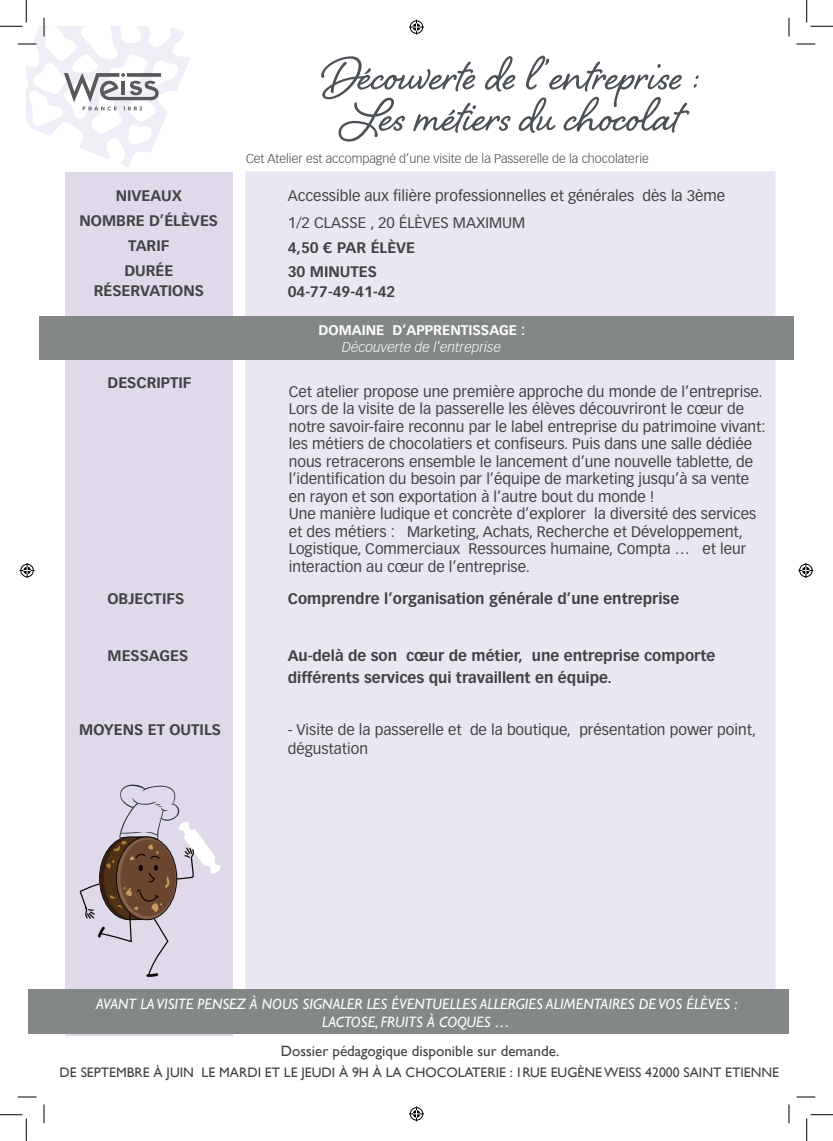
<style>
.page{position:relative;width:833px;height:1141px;background:#fff}
.page>*{position:absolute;margin:0;border:0;box-sizing:border-box;transform-origin:0 0}
.t1{font:60px "Shelby";color:#4b5157}
.t2{font:15px/17.5px "Vectora LT Std";color:#414243}
.t3{font:700 15px/25px "Vectora LT Std";color:#414243}
.t4{font:italic 15px/18px "Gill Sans";color:#fff;text-align:center}
.t5{font:15px "Gill Sans";color:#414243}
.t6{font:13.75px "Gill Sans";color:#414243}
.t7{font:italic 300 13.75px "Vectora LH46";color:#fff}
.t8{font:700 13.75px "Vectora LT Std";color:#fff}
.t9{font:300 12.5px "Vectora LH45";color:#414243}
</style>
<div class="page">
<div style="left:65px;top:172px;width:168px;height:863px;background:#dfd9ea"></div>
<div style="left:245px;top:171px;width:530px;height:861px;background:#ebe7f2"></div>
<div style="left:28px;top:988px;width:760px;height:45px;background:#838788"></div>
<div style="left:39px;top:315px;width:754px;height:44px;background:#838788"></div>
<svg style="left:79px;top:784px;width:142px;height:193px"></svg>
<svg style="left:796px;top:43px;width:18px;height:2px"></svg>
<svg style="left:18px;top:1096px;width:18px;height:1px"></svg>
<svg style="left:796px;top:1096px;width:18px;height:1px"></svg>
<svg style="left:43px;top:1104px;width:2px;height:19px"></svg>
<svg style="left:788px;top:18px;width:1px;height:18px"></svg>
<svg style="left:788px;top:1104px;width:1px;height:19px"></svg>
<svg style="left:0;top:0;width:190px;height:167px"></svg>
<svg style="left:0;top:1114px;width:27px;height:26px"></svg>
<svg style="left:806px;top:0;width:26px;height:27px"></svg>
<svg style="left:806px;top:1114px;width:26px;height:26px"></svg>
<svg style="left:409px;top:20px;width:15px;height:15px"></svg>
<svg style="left:409px;top:1106px;width:15px;height:15px"></svg>
<svg style="left:20px;top:563px;width:15px;height:15px"></svg>
<svg style="left:798px;top:563px;width:14px;height:15px"></svg>
<h1 class="t1" style="left:324px;top:33px;width:375px">Découverte de l ’entreprise :</h1>
<h1 class="t1" style="left:342px;top:75px;width:339px">Les métiers du chocolat</h1>
<p class="t3" style="left:80px;top:183px;width:140px;text-align:center">NIVEAUX<br>NOMBRE D’ÉLÈVES<br>TARIF<br>DURÉE</p>
<p class="t3" style="left:94px;top:278px;width:112px">RÉSERVATIONS</p>
<p class="t3" style="left:107px;top:370px;width:85px">DESCRIPTIF</p>
<p class="t9" style="left:246px;top:151px;width:404px">Cet Atelier est accompagné d’une visite de la Passerelle de la chocolaterie</p>
<p class="t2" style="left:287px;top:182px;width:439px;line-height:26.8px">Accessible aux filière professionnelles et générales dès la 3ème<br>1/2 CLASSE , 20 ÉLÈVES MAXIMUM</p>
<p class="t3" style="left:287px;top:236px;width:129px;line-height:23.8px">4,50 € PAR ÉLÈVE<br>30 MINUTES</p>
<p class="t3" style="left:287px;top:279px;width:109px">04-77-49-41-42</p>
<p class="t8" style="left:318px;top:322px;width:208px">DOMAINE D’APPRENTISSAGE :</p>
<p class="t7" style="left:342px;top:338px;width:160px">Découverte de l’entreprise</p>
<p class="t2" style="left:288px;top:383px;width:478px">Cet atelier propose une première approche du monde de l’entreprise.<br>Lors de la visite de la passerelle les élèves découvriront le cœur de notre savoir-faire reconnu par le label entreprise du patrimoine vivant: les métiers de chocolatiers et confiseurs. Puis dans une salle dédiée nous retracerons ensemble le lancement d’une nouvelle tablette, de l’identification du besoin par l’équipe de marketing jusqu’à sa vente en rayon et son exportation à l’autre bout du monde !<br>Une manière ludique et concrète d’explorer la diversité des services et des métiers : Marketing, Achats, Recherche et Développement, Logistique, Commerciaux Ressources humaine, Compta … et leur interaction au cœur de l’entreprise.</p>
<p class="t3" style="left:107px;top:585px;width:78px">OBJECTIFS</p>
<p class="t3" style="left:287px;top:585px;width:393px">Comprendre l’organisation générale d’une entreprise</p>
<p class="t3" style="left:107px;top:643px;width:82px">MESSAGES</p>
<p class="t3" style="left:287px;top:645px;width:429px;line-height:21.2px">Au-delà de son cœur de métier, une entreprise comporte différents services qui travaillent en équipe.</p>
<p class="t3" style="left:79px;top:717px;width:143px">MOYENS ET OUTILS</p>
<p class="t2" style="left:287px;top:720px;width:470px;line-height:18.8px">- Visite de la passerelle et de la boutique, présentation power point, dégustation</p>
<p class="t4" style="left:96px;top:994px;width:642px">AVANT LA VISITE PENSEZ À NOUS SIGNALER LES ÉVENTUELLES ALLERGIES ALIMENTAIRES DE VOS ÉLÈVES :<br>LACTOSE, FRUITS À COQUES …</p>
<p class="t5" style="left:280px;top:1041px;width:280px">Dossier pédagogique disponible sur demande.</p>
<p class="t6" style="left:60px;top:1063px;width:720px">DE SEPTEMBRE À JUIN LE MARDI ET LE JEUDI À 9H À LA CHOCOLATERIE : 1RUE EUGÈNE WEISS 42000 SAINT ETIENNE</p>
</div>
